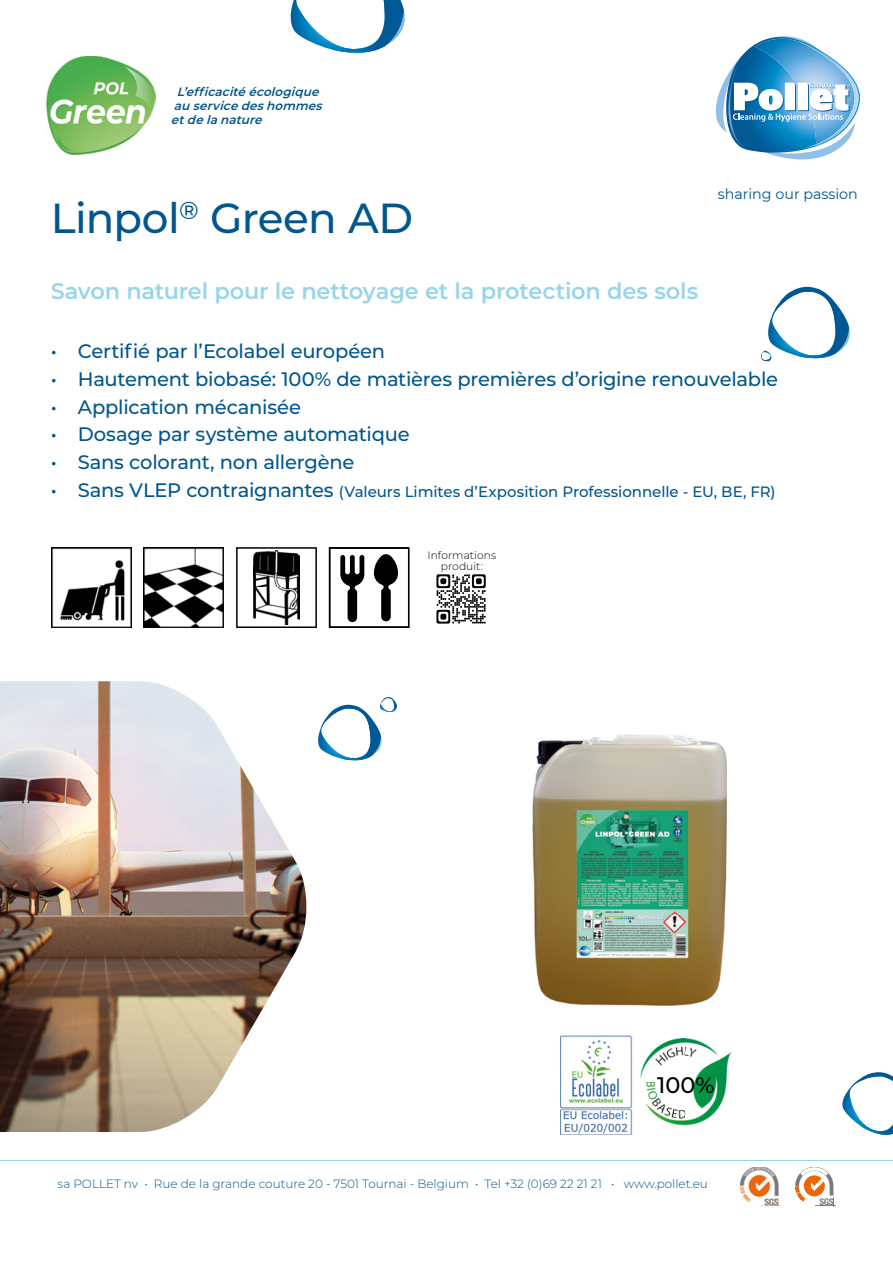
<style>
.page{position:relative;width:893px;height:1263px;background:#fff}
.page>*{position:absolute;margin:0;border:0;box-sizing:border-box;transform-origin:0 0}
.t1{font:500 42px "Montserrat";letter-spacing:-.015em;color:#00568d}
.t2{font:600 22.5px "Montserrat";letter-spacing:-.01em;color:#99d5e9}
.t3{font:500 22.5px "Montserrat";color:#000}
.t4{font:500 19.5px "Montserrat";letter-spacing:-.01em;color:#00568d}
.t5{font:500 15px "Montserrat";letter-spacing:-.005em;color:#00568d}
.t6{font:14.25px "Montserrat";color:#00568d}
.t7{font:300 12px "Montserrat";color:#00568d}
.t8{font:italic 600 12px/14.4px "Montserrat";color:#005489}
.t9{font:300 10.65px/10.6px "Montserrat";letter-spacing:.005em;color:#000;text-align:center}
.s1{font-size:19.5px}
</style>
<div class="page">
<svg style="left:842px;top:1072px;width:51px;height:63px"></svg>
<svg style="left:761px;top:287px;width:89px;height:74px"></svg>
<svg style="left:290px;top:0;width:115px;height:53px"></svg>
<svg style="left:318px;top:697px;width:79px;height:64px"></svg>
<img style="left:47px;top:56px;width:109px;height:98px">
<hr style="left:0;top:1160px;width:893px;height:1px;background:#99d5e9">
<img style="left:533px;top:735px;width:194px;height:270px">
<img style="left:0;top:681px;width:307px;height:451px">
<img style="left:51px;top:547px;width:80px;height:81px">
<img style="left:144px;top:547px;width:80px;height:81px">
<svg style="left:236px;top:547px;width:81px;height:81px"></svg>
<svg style="left:436px;top:574px;width:50px;height:50px"></svg>
<img style="left:640px;top:1039px;width:91px;height:87px">
<img style="left:561px;top:1036px;width:72px;height:98px">
<img style="left:855px;top:81px;width:4px;height:35px">
<svg style="left:715px;top:36px;width:140px;height:124px"></svg>
<svg style="left:329px;top:547px;width:81px;height:81px"></svg>
<img style="left:740px;top:1167px;width:41px;height:40px">
<svg style="left:795px;top:1167px;width:41px;height:39px"></svg>
<p class="t8" style="left:171px;top:84px;width:157px;text-indent:6px">L’efficacitéécologique au servicedeshommes etdelanature</p>
<h1 class="t1" style="left:51px;top:189px;width:364px">Linpol<sup>®</sup> Green AD</h1>
<p class="t2" style="left:51px;top:275px;width:649px">Savon naturel pour le nettoyage et la protection des sols</p>
<p class="t6" style="left:718px;top:184px;width:142px">sharing our passion</p>
<p class="t4" style="left:51px;top:338px;width:336px">• Certifié par l’Ecolabel européen</p>
<p class="t4" style="left:51px;top:365px;width:729px">• Hautement biobasé: 100% de matières premières d’origine renouvelable</p>
<p class="t4" style="left:51px;top:393px;width:252px">• Application mécanisée</p>
<p class="t4" style="left:51px;top:421px;width:360px">• Dosage par système automatique</p>
<p class="t4" style="left:51px;top:448px;width:305px">• Sans colorant, non allergène</p>
<p class="t5" style="left:51px;top:481px;width:726px"><span class="s1">• Sans VLEP contraignantes</span> (Valeurs Limites d’Exposition Professionnelle - EU, BE, FR)</p>
<p class="t9" style="left:428px;top:550px;width:70px">Informations produit:</p>
<p class="t3" style="left:657px;top:1069px;width:59px">100%</p>
<p class="t7" style="left:58px;top:1175px;width:652px">sa POLLET nv • Rue de la grande couture 20 - 7501 Tournai - Belgium • Tel +32 (0)69 22 21 21 • www.pollet.eu</p>
</div>
